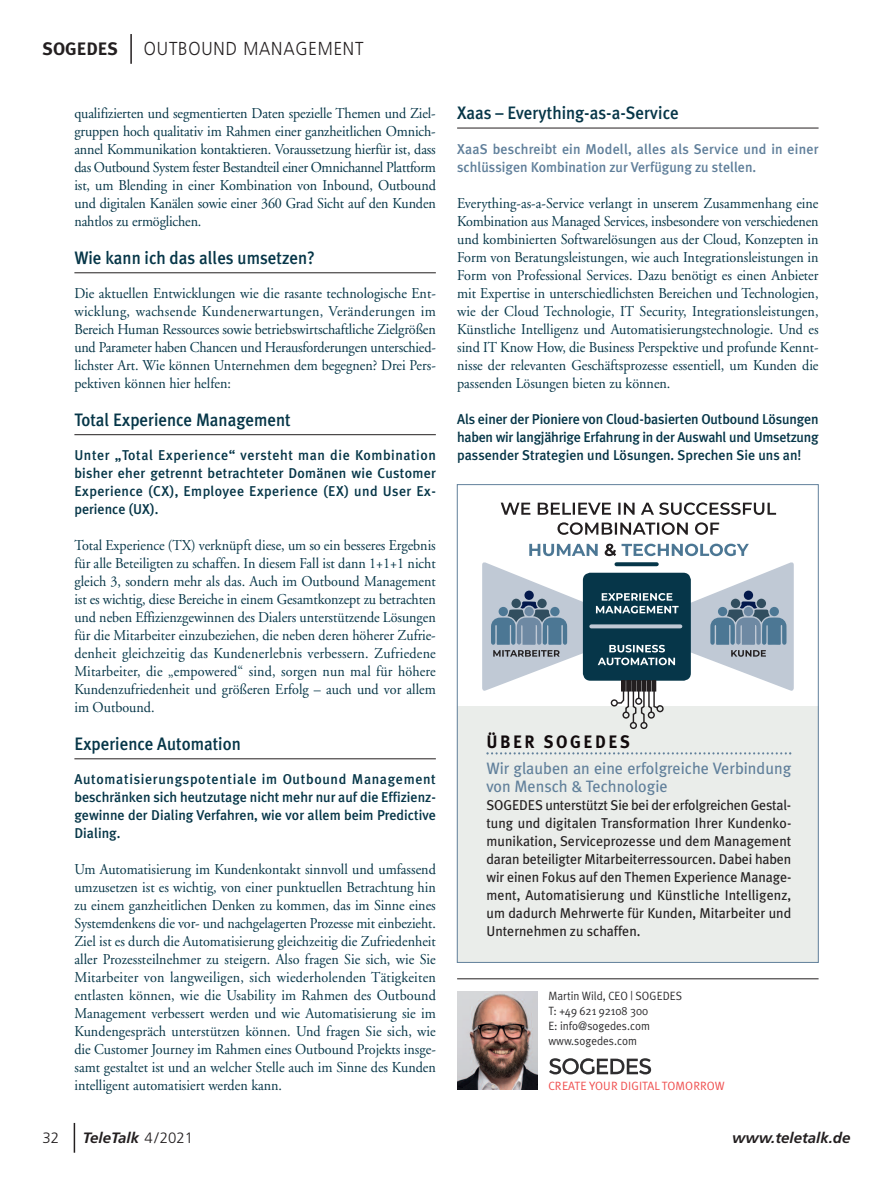
<style>
.page{position:relative;width:893px;height:1191px;background:#fff}
.page>*{position:absolute;margin:0;border:0;box-sizing:border-box;transform-origin:0 0}
.t1{font:300 18.75px "Frutiger";letter-spacing:.05em;color:#231f20;scale:.9 1}
.t2{font:500 18px "Meta Plus";color:#063648;scale:.94 1}
.t3{font:700 18px "Meta Plus";letter-spacing:.15em;color:#110a0c;scale:.94 1}
.t4{font:700 18px "Meta Plus";color:#231f20}
.t5{font:16.5px/18px "Meta Plus";color:#61809b}
.t6{font:15px/18px "Adobe Garamond";color:#063648;text-align:justify;scale:.94 1}
.t7{font:italic 700 15px "Frutiger";color:#231f20}
.t8{font:300 15px "Frutiger";color:#231f20}
.t9{font:500 14.25px/18px "Meta Plus";color:#063648;text-align:justify}
.t10{font:14.25px/18px "Meta Plus";color:#231f20;text-align:justify}
.t11{font:500 14.25px/18px "Meta Plus";letter-spacing:.005em;color:#61809b}
.t12{font:12px/15px "Meta Plus Normal";color:#2f2e30;scale:.94 1}
.t13{font:12px "Meta Plus Normal";color:#ef4f4f}
.s1{font-weight:300;font-style:normal}
</style>
<div class="page">
<hr style="left:74px;top:272px;width:362px;height:1px;background:#231f20">
<hr style="left:74px;top:434px;width:362px;height:1px;background:#231f20">
<hr style="left:74px;top:758px;width:362px;height:1px;background:#231f20">
<hr style="left:457px;top:128px;width:362px;height:1px;background:#231f20">
<svg style="left:74px;top:1123px;width:1px;height:29px"></svg>
<img style="left:457px;top:991px;width:81px;height:98px">
<hr style="left:457px;top:978px;width:362px;height:1px;background:#231f20">
<svg style="left:549px;top:1058px;width:102px;height:16px"></svg>
<div style="left:457px;top:705px;width:362px;height:257px;background:#eaedea"></div>
<svg style="left:557px;top:522px;width:162px;height:13px"></svg>
<svg style="left:501px;top:502px;width:275px;height:13px"></svg>
<div style="left:640px;top:722px;width:7px;height:7px;border:1px solid #231f20;border-radius:50%"></div>
<div style="left:630px;top:722px;width:7px;height:7px;border:1px solid #231f20;border-radius:50%"></div>
<svg style="left:482px;top:543px;width:312px;height:181px"></svg>
<div style="left:635px;top:697px;width:7px;height:8px;border:1px solid #231f20;border-radius:50%"></div>
<svg style="left:486px;top:752px;width:305px;height:2px"></svg>
<hr style="left:130px;top:34px;width:2px;height:30px;background:#231f20">
<p class="t4" style="left:43px;top:38px;width:77px">SOGEDES</p>
<p class="t1" style="left:144px;top:41px;width:246px">OUTBOUND MANAGEMENT</p>
<p class="t6" style="left:74px;top:105px;width:386px">qualifizierten und segmentierten Daten spezielle Themen und Ziel&shy;gruppen hoch qualitativ im Rahmen einer ganzheitlichen Omnich&shy;annel Kommunikation kontaktieren. Voraussetzung hierfür ist, dass das Outbound System fester Bestandteil einer Omnichannel Plattform ist, um Blending in einer Kombination von Inbound, Outbound und digitalen Kanälen sowie einer 360 Grad Sicht auf den Kunden nahtlos zu ermöglichen.</p>
<p class="t2" style="left:74px;top:247px;width:257px">Wie kann ich das alles umsetzen?</p>
<p class="t6" style="left:74px;top:285px;width:386px">Die aktuellen Entwicklungen wie die rasante technologische Ent&shy;wicklung, wachsende Kundenerwartungen, Veränderungen im Bereich Human Ressources sowie betriebswirtschaftliche Zielgrößen und Parameter haben Chancen und Herausforderungen unterschied&shy;lichster Art. Wie können Unternehmen dem begegnen? Drei Pers&shy;pektiven können hier helfen:</p>
<p class="t2" style="left:74px;top:409px;width:232px">Total Experience Management</p>
<p class="t9" style="left:74px;top:446px;width:363px">Unter „Total Experience“ versteht man die Kombination bisher eher getrennt betrachteter Domänen wie Customer Experience (CX), Employee Experience (EX) und User Ex&shy;perience (UX).</p>
<p class="t6" style="left:74px;top:537px;width:386px">Total Experience (TX) verknüpft diese, um so ein besseres Ergebnis für alle Beteiligten zu schaffen. In diesem Fall ist dann 1+1+1 nicht gleich 3, sondern mehr als das. Auch im Outbound Management ist es wichtig, diese Bereiche in einem Gesamtkonzept zu betrachten und neben Effizienzgewinnen des Dialers unterstützende Lösungen für die Mitarbeiter einzubeziehen, die neben deren höherer Zufrie&shy;denheit gleichzeitig das Kundenerlebnis verbessern. Zufriedene Mitarbeiter, die „empowered“ sind, sorgen nun mal für höhere Kundenzufriedenheit und größeren Erfolg – auch und vor allem im Outbound.</p>
<p class="t2" style="left:74px;top:733px;width:179px">Experience Automation</p>
<p class="t9" style="left:74px;top:770px;width:363px">Automatisierungspotentiale im Outbound Management beschränken sich heutzutage nicht mehr nur auf die Effizienz&shy;gewinne der Dialing Verfahren, wie vor allem beim Predictive Dialing.</p>
<p class="t6" style="left:74px;top:861px;width:386px">Um Automatisierung im Kundenkontakt sinnvoll und umfassend umzusetzen ist es wichtig, von einer punktuellen Betrachtung hin zu einem ganzheitlichen Denken zu kommen, das im Sinne eines Systemdenkens die vor- und nachgelagerten Prozesse mit einbezieht.<br>Ziel ist es durch die Automatisierung gleichzeitig die Zufriedenheit aller Prozessteilnehmer zu steigern. Also fragen Sie sich, wie Sie Mitarbeiter von langweiligen, sich wiederholenden Tätigkeiten entlasten können, wie die Usability im Rahmen des Outbound Management verbessert werden und wie Automatisierung sie im Kundengespräch unterstützen können. Und fragen Sie sich, wie die Customer Journey im Rahmen eines Outbound Projekts insge&shy;samt gestaltet ist und an welcher Stelle auch im Sinne des Kunden intelligent automatisiert werden kann.</p>
<p class="t2" style="left:457px;top:102px;width:237px">Xaas – Everything-as-a-Service</p>
<p class="t11" style="left:457px;top:140px;width:363px">XaaS beschreibt ein Modell, alles als Service und in einer schlüssigen Kombination zur Verfügung zu stellen.</p>
<p class="t6" style="left:457px;top:195px;width:386px">Everything-as-a-Service verlangt in unserem Zusammenhang eine Kombination aus Managed Services, insbesondere von verschiedenen und kombinierten Softwarelösungen aus der Cloud, Konzepten in Form von Beratungsleistungen, wie auch Integrationsleistungen in Form von Professional Services. Dazu benötigt es einen Anbieter mit Expertise in unterschiedlichsten Bereichen und Technologien, wie der Cloud Technologie, IT Security, Integrationsleistungen, Künstliche Intelligenz und Automatisierungstechnologie. Und es sind IT Know How, die Business Perspektive und profunde Kennt&shy;nisse der relevanten Geschäftsprozesse essentiell, um Kunden die passenden Lösungen bieten zu können.</p>
<p class="t9" style="left:457px;top:410px;width:363px">Als einer der Pioniere von Cloud-basierten Outbound Lösungen haben wir langjährige Erfahrung in der Auswahl und Umsetzung passender Strategien und Lösungen. Sprechen Sie uns an!</p>
<p class="t3" style="left:486px;top:731px;width:154px">ÜBER SOGEDES</p>
<p class="t5" style="left:486px;top:759px;width:306px">Wir glauben an eine erfolgreiche Verbindung von Mensch &amp; Technologie</p>
<p class="t10" style="left:486px;top:796px;width:306px">SOGEDES unterstützt Sie bei der erfolgreichen Gestal&shy;tung und digitalen Transformation Ihrer Kundenko&shy;munikation, Serviceprozesse und dem Management daran beteiligter Mitarbeiterressourcen. Dabei haben wir einen Fokus auf den Themen Experience Manage&shy;ment, Automatisierung und Künstliche Intelligenz, um dadurch Mehrwerte für Kunden, Mitarbeiter und Unternehmen zu schaffen.</p>
<p class="t12" style="left:548px;top:988px;width:144px">Martin Wild, CEO | SOGEDES<br>T: +49 621 92108 300<br>E: info@sogedes.com www.sogedes.com</p>
<p class="t13" style="left:548px;top:1078px;width:178px">CREATE YOUR DIGITAL TOMORROW</p>
<p class="t8" style="left:43px;top:1131px;width:18px">32</p>
<p class="t7" style="left:83px;top:1131px;width:112px">TeleTalk <span class="s1">4/2021</span></p>
<p class="t7" style="left:732px;top:1131px;width:120px">www.teletalk.de</p>
</div>
